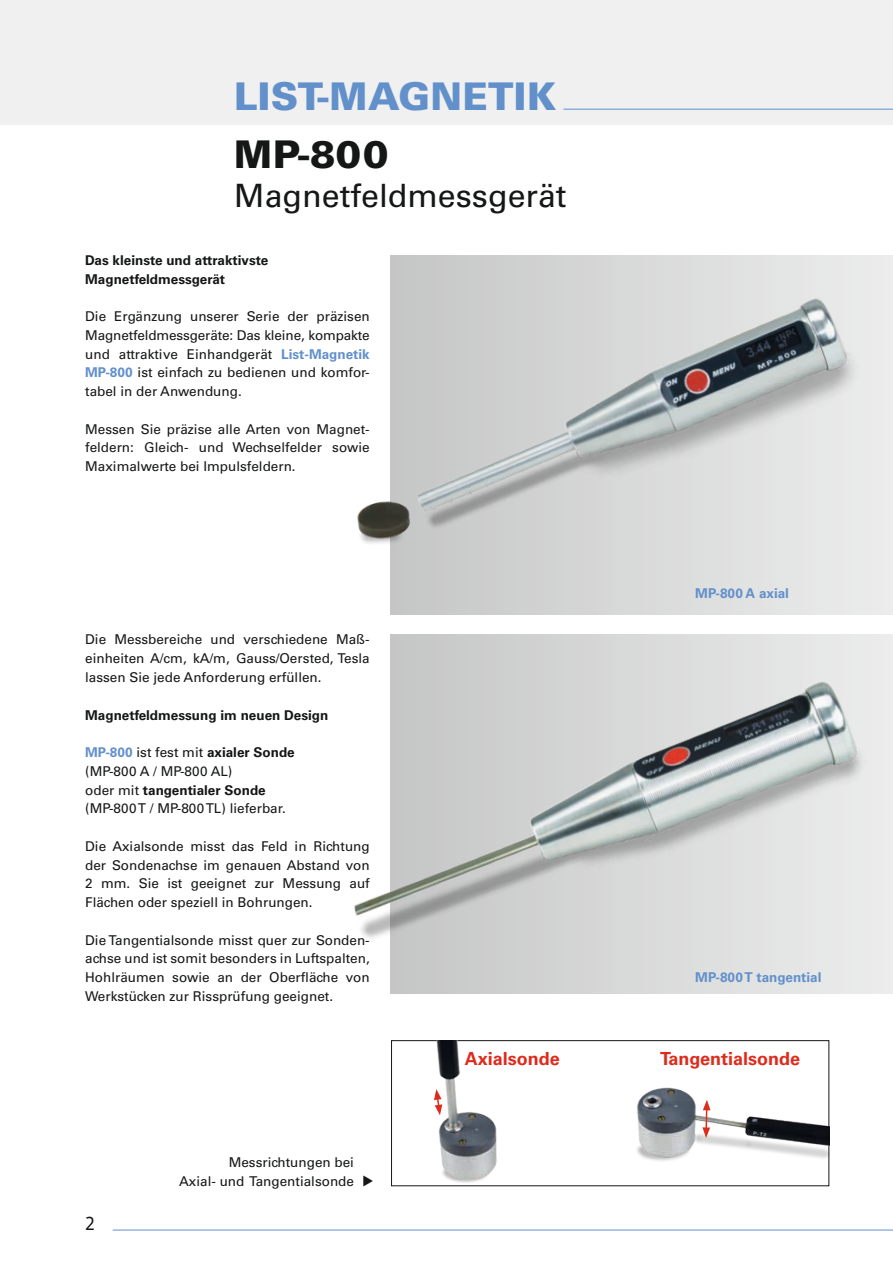
<style>
.page{position:relative;width:893px;height:1263px;background:#fff}
.page>*{position:absolute;margin:0;border:0;box-sizing:border-box;transform-origin:0 0}
.t1{font:900 38.25px "Univers LT Std";letter-spacing:.005em;color:#6290ca}
.t2{font:900 38.25px "Univers LT Std";color:#151616}
.t3{font:32.1px "Univers LT Std";color:#151616}
.t4{font:700 18px "Univers LT Std";color:#dd2b1c}
.t5{font:18px "Herma Sans";color:#151616}
.t6{font:13.5px/18.8px "Univers LT Std";color:#151616;text-align:justify}
.t7{font:700 13.5px/18.8px "Univers LT Std";color:#151616}
.t8{font:700 13.5px "Univers LT Std";color:#6290ca}
.s1{font-weight:700;color:#6290ca}
.s2{font-weight:700}
</style>
<div class="page">
<hr style="left:113px;top:1230px;width:780px;height:1px;background:#6290ca">
<div style="left:0;top:0;width:893px;height:124px;background:#f0f0f0"></div>
<hr style="left:563px;top:109px;width:330px;height:1px;background:#6290ca">
<div style="left:390px;top:255px;width:503px;height:359px;background:linear-gradient(to right,#c5c5c6,#eceded)"></div>
<img style="left:390px;top:268px;width:497px;height:294px">
<img style="left:357px;top:430px;width:89px;height:141px">
<img style="left:354px;top:610px;width:539px;height:384px">
<div style="left:391px;top:1040px;width:438px;height:146px;border:1px solid #151616"></div>
<img style="left:414px;top:1041px;width:98px;height:146px">
<img style="left:637px;top:1072px;width:192px;height:99px">
<svg style="left:434px;top:1089px;width:8px;height:26px"></svg>
<svg style="left:702px;top:1100px;width:8px;height:38px"></svg>
<h1 class="t1" style="left:234px;top:72px;width:324px">LIST-MAGNETIK</h1>
<h1 class="t2" style="left:234px;top:130px;width:156px">MP-800</h1>
<h2 class="t3" style="left:234px;top:176px;width:334px">Magnetfeldmessgerät</h2>
<p class="t7" style="left:85px;top:251px;width:185px">Das kleinste und attraktivste<br>Magnetfeldmessgerät</p>
<p class="t6" style="left:85px;top:307px;width:286px">Die Ergänzung unserer Serie der präzisen Magnetfeldmessgeräte: Das kleine, kompakte und attraktive Einhandgerät <span class="s1">List-Magnetik MP-800</span> ist einfach zu bedienen und komfor&shy;tabel in der Anwendung.</p>
<p class="t6" style="left:85px;top:420px;width:286px">Messen Sie präzise alle Arten von Magnet&shy;feldern: Gleich- und Wechselfelder sowie Maximalwerte bei Impulsfeldern.</p>
<p class="t6" style="left:85px;top:630px;width:286px">Die Messbereiche und verschiedene Maß&shy;einheiten A/cm, kA/m, Gauss/Oersted, Tesla lassen Sie jede Anforderung erfüllen.</p>
<p class="t7" style="left:85px;top:705px;width:245px">Magnetfeldmessung im neuen Design</p>
<p class="t6" style="left:85px;top:743px;width:211px;text-align:left"><span class="s1">MP-800</span> ist fest mit <span class="s2">axialer Sonde </span>(MP-800 A / MP-800 AL)<br>oder mit <span class="s2">tangentialer Sonde </span>(MP-800 T / MP-800 TL) lieferbar.</p>
<p class="t6" style="left:85px;top:837px;width:286px">Die Axialsonde misst das Feld in Richtung der Sondenachse im genauen Abstand von 2 mm. Sie ist geeignet zur Messung auf Flächen oder speziell in Bohrungen.</p>
<p class="t6" style="left:85px;top:930px;width:286px">Die Tangentialsonde misst quer zur Sonden&shy;achse und ist somit besonders in Luftspalten, Hohlräumen sowie an der Oberfläche von Werkstücken zur Rissprüfung geeignet.</p>
<h3 class="t5" style="left:85px;top:1212px;width:12px">2</h3>
<p class="t6" style="left:179px;top:1153px;width:176px;text-align:right">Messrichtungen bei<br>Axial- und Tangentialsonde</p>
<p class="t8" style="left:695px;top:586px;width:95px">MP-800 A axial</p>
<p class="t8" style="left:695px;top:969px;width:128px">MP-800 T tangential</p>
<h3 class="t4" style="left:465px;top:1048px;width:97px">Axialsonde</h3>
<h3 class="t4" style="left:660px;top:1048px;width:141px">Tangentialsonde</h3>
</div>
